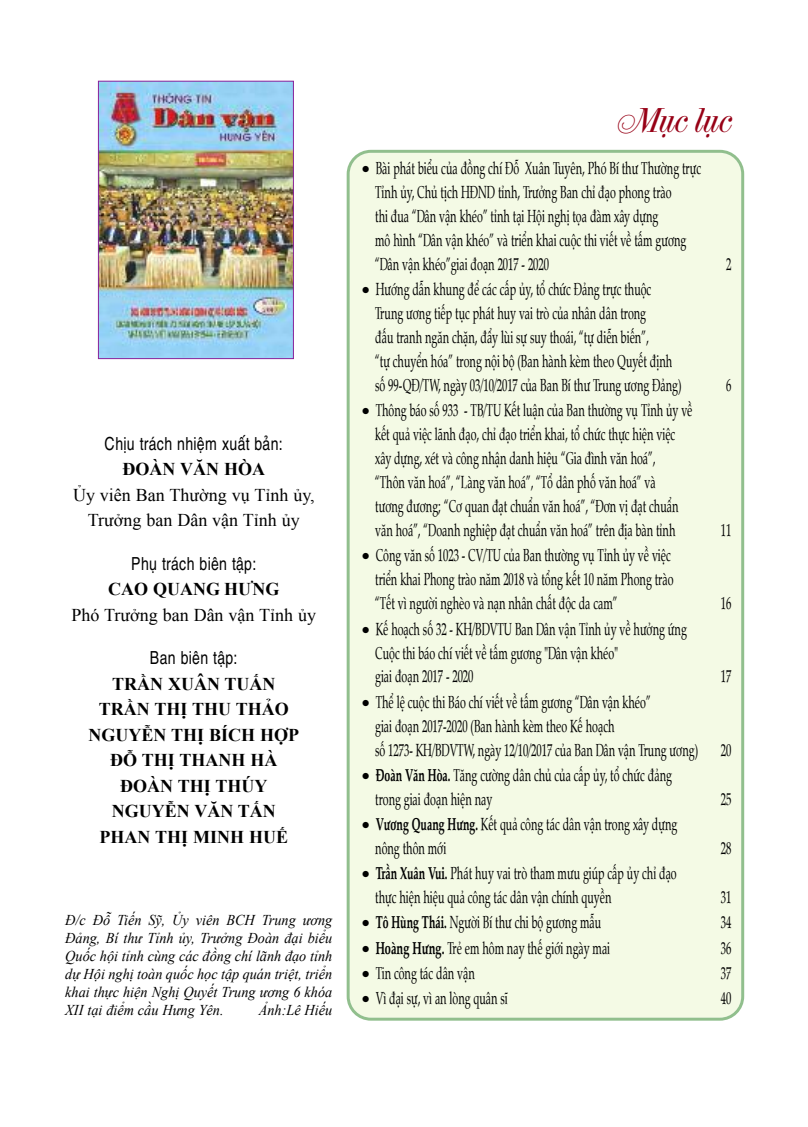
<style>
.page{position:relative;width:808px;height:1127px;background:#fff}
.page>*{position:absolute;margin:0;border:0;box-sizing:border-box;transform-origin:0 0}
.t1{font:35.85px "UTM French Vanilla";color:#970016}
.t2{font:700 18px/25.5px "Times New Roman";color:#000;text-align:center}
.t3{font:18px/25.5px "Times New Roman";color:#000;text-align:center}
.t4{font:18px "UTM Helve";color:#000;scale:.78 1}
.t5{font:17.25px/24px "UVN Viet Sach";color:#000;scale:.62 1}
.t6{font:italic 15px/18px "Times New Roman";color:#000;text-align:justify;scale:.95 1}
.s1{font-weight:700}
</style>
<div class="page">
<img style="left:100px;top:83px;width:192px;height:274px">
<div style="left:98px;top:81px;width:196px;height:278px;border:1px solid #8b229a"></div>
<div style="left:347px;top:150px;width:397px;height:870px;background:#f4fae5"></div>
<p class="t4" style="left:105px;top:429px;width:230px">Chịu trách nhiệm xuất bản:</p>
<p class="t2" style="left:123px;top:456px;width:144px">ĐOÀN VĂN HÒA</p>
<p class="t3" style="left:73px;top:482px;width:243px">Ủy viên Ban Thường vụ Tỉnh ủy,<br>Trưởng ban Dân vận Tỉnh ủy</p>
<p class="t4" style="left:131px;top:549px;width:162px">Phụ trách biên tập:</p>
<p class="t2" style="left:108px;top:576px;width:173px">CAO QUANG HƯNG</p>
<p class="t3" style="left:71px;top:602px;width:246px">Phó Trưởng ban Dân vận Tỉnh ủy</p>
<p class="t4" style="left:150px;top:644px;width:114px">Ban biên tập:</p>
<p class="t2" style="left:89px;top:671px;width:212px">TRẦN XUÂN TUẤN<br>TRẦN THỊ THU THẢO<br>NGUYỄN THỊ BÍCH HỢP<br>ĐỖ THỊ THANH HÀ<br>ĐOÀN THỊ THÚY<br>NGUYỄN VĂN TẤN<br>PHAN THỊ MINH HUẾ</p>
<p class="t6" style="left:65px;top:911px;width:283px">Đ/c Đỗ Tiến Sỹ, Ủy viên BCH Trung ương Đảng, Bí thư Tỉnh ủy, Trưởng Đoàn đại biểu Quốc hội tỉnh cùng các đồng chí lãnh đạo tỉnh dự Hội nghị toàn quốc học tập quán triệt, triển khai thực hiện Nghị Quyết Trung ương 6 khóa XII tại điểm cầu Hưng Yên.</p>
<p class="t6" style="left:259px;top:1001px;width:79px">Ảnh:Lê Hiếu</p>
<h1 class="t1" style="left:617px;top:97px;width:117px">Mục lục</h1>
<p class="t5" style="left:375px;top:155px;width:527px;text-indent:-14px">• Bài phát biểu của đồng chí Đỗ Xuân Tuyên, Phó Bí thư Thường trực Tỉnh ủy, Chủ tịch HĐND tỉnh, Trưởng Ban chỉ đạo phong trào<br>thi đua “Dân vận khéo” tỉnh tại Hội nghị tọa đàm xây dựng<br>mô hình “Dân vận khéo” và triển khai cuộc thi viết về tấm gương “Dân vận khéo”giai đoạn 2017 - 2020</p>
<p class="t5" style="left:726px;top:251px;width:10px">2</p>
<p class="t5" style="left:375px;top:276px;width:496px;text-indent:-14px">• Hướng dẫn khung để các cấp ủy, tổ chức Đảng trực thuộc Trung ương tiếp tục phát huy vai trò của nhân dân trong<br>đấu tranh ngăn chặn, đẩy lùi sự suy thoái, “tự diễn biến”,<br>“tự chuyển hóa” trong nội bộ (Ban hành kèm theo Quyết định số 99-QĐ/TW, ngày 03/10/2017 của Ban Bí thư Trung ương Đảng)</p>
<p class="t5" style="left:375px;top:397px;width:513px;text-indent:-14px">• Thông báo số 933 - TB/TU Kết luận của Ban thường vụ Tỉnh ủy về kết quả việc lãnh đạo, chỉ đạo triển khai, tổ chức thực hiện việc xây dựng, xét và công nhận danh hiệu “Gia đình văn hoá”,<br>“Thôn văn hoá”, “Làng văn hoá”, “Tổ dân phố văn hoá” và<br>tương đương; “Cơ quan đạt chuẩn văn hoá”, “Đơn vị đạt chuẩn văn hoá”, “Doanh nghiệp đạt chuẩn văn hoá” trên địa bàn tỉnh</p>
<p class="t5" style="left:375px;top:542px;width:483px;text-indent:-14px">• Công văn số 1023 - CV/TU của Ban thường vụ Tỉnh ủy về việc triển khai Phong trào năm 2018 và tổng kết 10 năm Phong trào “Tết vì người nghèo và nạn nhân chất độc da cam”</p>
<p class="t5" style="left:375px;top:615px;width:504px;text-indent:-14px">• Kế hoạch số 32 - KH/BDVTU Ban Dân vận Tỉnh ủy về hưởng ứng<br>Cuộc thi báo chí viết về tấm gương "Dân vận khéo"<br>giai đoạn 2017 - 2020</p>
<p class="t5" style="left:375px;top:688px;width:522px;text-indent:-14px">• Thể lệ cuộc thi Báo chí viết về tấm gương “Dân vận khéo”<br>giai đoạn 2017-2020 (Ban hành kèm theo Kế hoạch<br>số 1273- KH/BDVTW, ngày 12/10/2017 của Ban Dân vận Trung ương)</p>
<p class="t5" style="left:375px;top:762px;width:480px;text-indent:-14px">• <span class="s1">Đoàn Văn Hòa.</span> Tăng cường dân chủ của cấp ủy, tổ chức đảng trong giai đoạn hiện nay</p>
<p class="t5" style="left:375px;top:811px;width:489px;text-indent:-14px">• <span class="s1">Vương Quang Hưng.</span> Kết quả công tác dân vận trong xây dựng nông thôn mới</p>
<p class="t5" style="left:375px;top:860px;width:488px;text-indent:-14px">• <span class="s1">Trần Xuân Vui.</span> Phát huy vai trò tham mưu giúp cấp ủy chỉ đạo thực hiện hiệu quả công tác dân vận chính quyền</p>
<p class="t5" style="left:726px;top:372px;width:10px">6</p>
<p class="t5" style="left:721px;top:517px;width:18px">11</p>
<p class="t5" style="left:721px;top:590px;width:18px">16</p>
<p class="t5" style="left:721px;top:663px;width:18px">17</p>
<p class="t5" style="left:721px;top:736px;width:18px">20</p>
<p class="t5" style="left:721px;top:786px;width:18px">25</p>
<p class="t5" style="left:721px;top:835px;width:18px">28</p>
<p class="t5" style="left:721px;top:884px;width:18px">31</p>
<p class="t5" style="left:362px;top:909px;width:388px">• <span class="s1">Tô Hùng Thái.</span> Người Bí thư chi bộ gương mẫu</p>
<p class="t5" style="left:721px;top:909px;width:18px">34</p>
<p class="t5" style="left:362px;top:934px;width:402px">• <span class="s1">Hoàng Hưng.</span> Trẻ em hôm nay thế giới ngày mai</p>
<p class="t5" style="left:721px;top:934px;width:18px">36</p>
<p class="t5" style="left:362px;top:960px;width:184px">• Tin công tác dân vận</p>
<p class="t5" style="left:721px;top:960px;width:18px">37</p>
<p class="t5" style="left:362px;top:985px;width:237px">• Vì đại sự, vì an lòng quân sĩ</p>
<p class="t5" style="left:721px;top:985px;width:18px">40</p>
</div>
